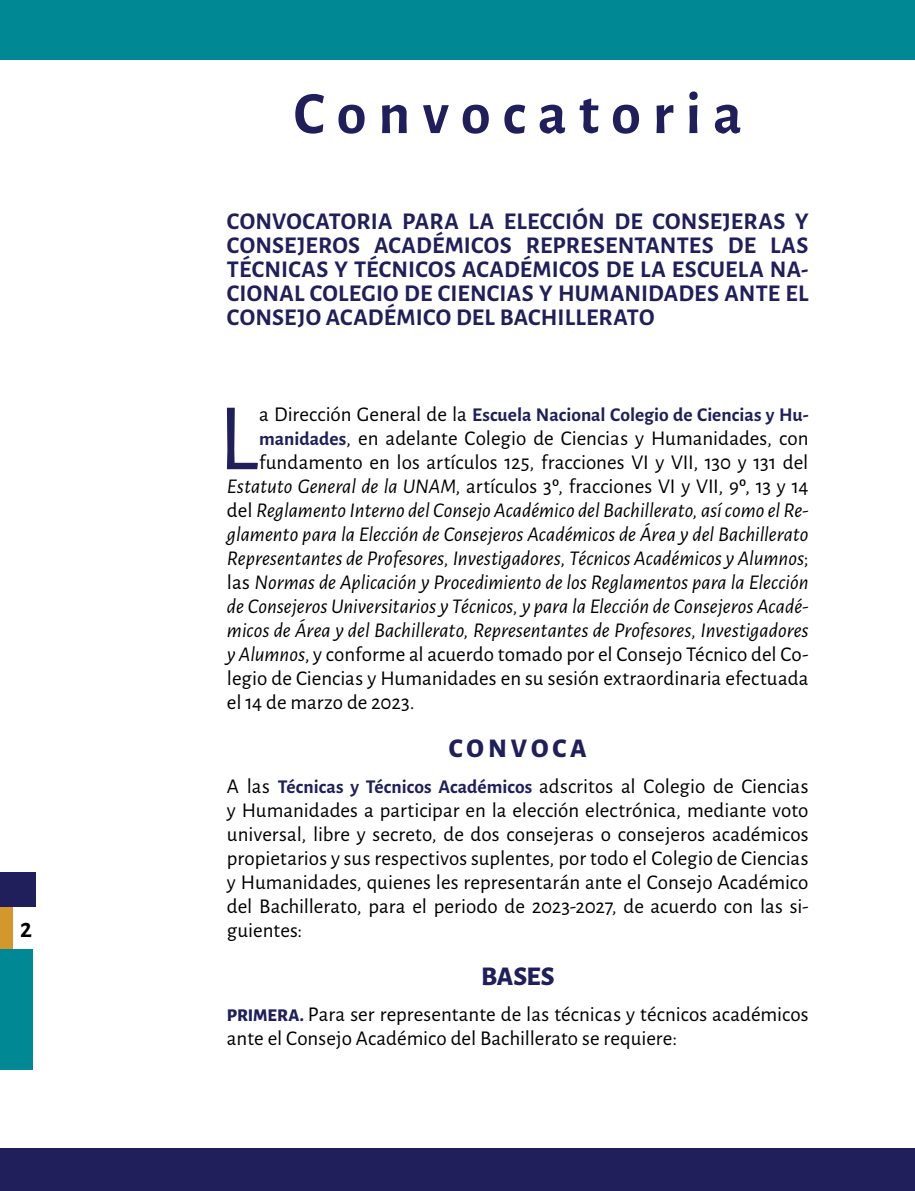
<style>
.page{position:relative;width:915px;height:1191px;background:#fff}
.page>*{position:absolute;margin:0;border:0;box-sizing:border-box;transform-origin:0 0}
.t1{font:95.85px "Alegreya Sans";color:#201f5c}
.t2{font:700 60px "Alegreya Sans";color:#201f5c}
.t3{font:800 27px "Alegreya Sans";letter-spacing:-.01em;color:#201f5c}
.t4{font:700 24px/24px "Alegreya Sans";letter-spacing:.01em;color:#201f5c;text-align:justify}
.t5{font:700 24px "Alegreya Sans";color:#000}
.t6{font:21px/24px "Alegreya Sans";color:#000;text-align:justify}
.t7{font:italic 21px "Alegreya Sans";color:#000}
.t8{font:700 19.5px "Alegreya Sans";color:#201f5c}
.s1{font-weight:400;font-size:21px;color:#000}
.s2{font-weight:700;font-size:19.5px;color:#201f5c}
.s3{font-style:italic}
.s4{font-style:normal}
.s5{font-weight:800;font-size:18px;color:#201f5c}
</style>
<div class="page">
<div style="left:0;top:895px;width:13px;height:56px;background:#d4972c"></div>
<div style="left:0;top:872px;width:35px;height:34px;background:#201f5c"></div>
<div style="left:0;top:0;width:914px;height:60px;background:#008994"></div>
<div style="left:0;top:1147px;width:914px;height:44px;background:#201f5c"></div>
<div style="left:0;top:949px;width:33px;height:120px;background:#008994"></div>
<p class="t5" style="left:20px;top:912px;width:13px">2</p>
<h2 class="t2" style="left:293px;top:70px;width:449px">C o n v o c a t o r i a</h2>
<p class="t4" style="left:227px;top:208px;width:583px">CONVOCATORIA PARA LA ELECCIÓN DE CONSEJERAS Y CONSEJEROS ACADÉMICOS REPRESENTANTES DE LAS TÉCNICAS Y TÉCNICOS ACADÉMICOS DE LA ESCUELA NA-CIONAL COLEGIO DE CIENCIAS Y HUMANIDADES ANTE EL CONSEJO ACADÉMICO DEL BACHILLERATO</p>
<h1 class="t1" style="left:218px;top:373px;width:41px">L</h1>
<p class="t8" style="left:259px;top:401px;width:550px"><span class="s1">a Dirección General de la</span> Escuela Nacional Colegio de Ciencias y Hu-</p>
<p class="t6" style="left:259px;top:425px;width:550px"><span class="s2">manidades</span>, en adelante Colegio de Ciencias y Humanidades, con</p>
<p class="t6" style="left:259px;top:449px;width:550px">fundamento en los artículos 125, fracciones VI y VII, 130 y 131 del</p>
<p class="t6" style="left:227px;top:473px;width:583px"><span class="s3">Estatuto General de la UNAM</span>, artículos 3º, fracciones VI y VII, 9º, 13 y 14</p>
<p class="t7" style="left:227px;top:496px;width:583px"><span class="s4">del</span> Reglamento Interno del Consejo Académico del Bachillerato, así como el Re-</p>
<p class="t7" style="left:227px;top:520px;width:583px">glamento para la Elección de Consejeros Académicos de Área y del Bachillerato</p>
<p class="t7" style="left:227px;top:544px;width:583px">Representantes de Profesores, Investigadores, Técnicos Académicos y Alumnos<span class="s4">;</span></p>
<p class="t7" style="left:227px;top:568px;width:583px"><span class="s4">las</span> Normas de Aplicación y Procedimiento de los Reglamentos para la Elección</p>
<p class="t7" style="left:227px;top:592px;width:583px">de Consejeros Universitarios y Técnicos, y para la Elección de Consejeros Acadé-</p>
<p class="t7" style="left:227px;top:616px;width:583px">micos de Área y del Bachillerato, Representantes de Profesores, Investigadores</p>
<p class="t6" style="left:227px;top:641px;width:583px"><span class="s3">y Alumnos</span>, y conforme al acuerdo tomado por el Consejo Técnico del Co-</p>
<p class="t6" style="left:227px;top:665px;width:583px">legio de Ciencias y Humanidades en su sesión extraordinaria efectuada</p>
<p class="t6" style="left:227px;top:689px;width:189px">el 14 de marzo de 2023.</p>
<p class="t3" style="left:448px;top:728px;width:139px">C O N V O C A</p>
<p class="t6" style="left:227px;top:773px;width:583px">A las <span class="s2">Técnicas y Técnicos Académicos</span> adscritos al Colegio de Ciencias y Humanidades a participar en la elección electrónica, mediante voto universal, libre y secreto, de dos consejeras o consejeros académicos propietarios y sus respectivos suplentes, por todo el Colegio de Ciencias y Humanidades, quienes les representarán ante el Consejo Académico del Bachillerato, para el periodo de 2023-2027, de acuerdo con las si&shy;guientes:</p>
<p class="t3" style="left:481px;top:956px;width:75px">BASES</p>
<p class="t6" style="left:227px;top:1001px;width:583px"><span class="s5">PRIMERA.</span> Para ser representante de las técnicas y técnicos académicos ante el Consejo Académico del Bachillerato se requiere:</p>
</div>
